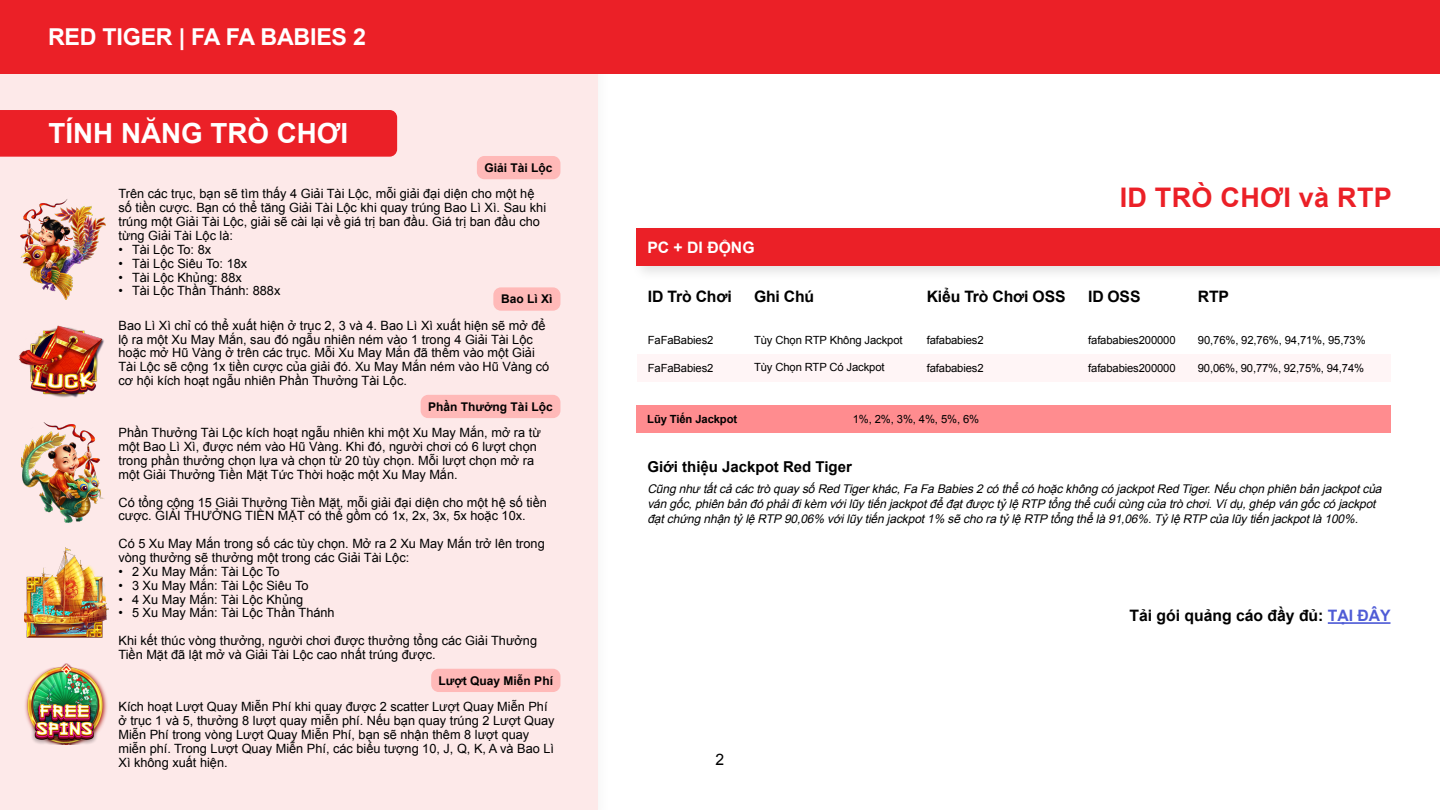
<style>
.page{position:relative;width:1440px;height:810px;background:#fff}
.page>*{position:absolute;margin:0;border:0;box-sizing:border-box;transform-origin:0 0}
.t1{font:700 27.75px "Arial";color:#fff}
.t2{font:700 27px "Arial";letter-spacing:.01em;color:#eb2027}
.t3{font:700 23.25px "Arial";letter-spacing:-.01em;color:#fff}
.t4{font:700 15.75px "Arial";letter-spacing:-.01em;color:#000}
.t5{font:700 15.75px "Arial";color:#fff}
.t6{font:15.75px "Arial";color:#000}
.t7{font:700 15px "Arial";color:#000}
.t8{font:12.75px/13.9px "Arial";color:#000}
.t9{font:italic 12px/15px "Arial";letter-spacing:-.01em;color:#000}
.t10{font:700 12px "Arial";color:#000}
.t11{font:11.25px "Arial";letter-spacing:-.01em;color:#000}
.t12{font:700 11.25px "Arial";letter-spacing:-.01em;color:#000}
.s1{color:#4f5cd6}
</style>
<div class="page">
<div style="left:0;top:0;width:598px;height:810px;background:#fde9e9"></div>
<div style="left:637px;top:354px;width:753px;height:28px;background:#fff5f6"></div>
<div style="left:636px;top:405px;width:754px;height:28px;background:#ff8c8f"></div>
<img style="left:20px;top:199px;width:86px;height:101px">
<img style="left:22px;top:423px;width:82px;height:99px">
<img style="left:25px;top:548px;width:83px;height:90px">
<img style="left:25px;top:663px;width:83px;height:82px">
<img style="left:19px;top:325px;width:85px;height:73px">
<div style="left:0;top:0;width:1440px;height:74px;background:#eb2027"></div>
<div style="left:0;top:110px;width:397px;height:47px;background:#eb2027"></div>
<div style="left:630px;top:223px;width:810px;height:59px;background:#000;opacity:.12"></div>
<div style="left:636px;top:229px;width:804px;height:37px;background:#eb2027"></div>
<div style="left:477px;top:156px;width:83px;height:23px;background:#ffb9b8;border-radius:8px"></div>
<div style="left:493px;top:287px;width:67px;height:24px;background:#ffb9b8;border-radius:8px"></div>
<div style="left:421px;top:395px;width:139px;height:23px;background:#ffb9b8;border-radius:8px"></div>
<div style="left:431px;top:669px;width:129px;height:23px;background:#ffb9b8;border-radius:8px"></div>
<hr style="left:1328px;top:622px;width:63px;height:2px;background:#4f5cd6">
<h3 class="t3" style="left:48px;top:22px;width:320px">RED TIGER | FA FA BABIES 2</h3>
<h1 class="t1" style="left:49px;top:115px;width:301px">TÍNH NĂNG TRÒ CHƠI</h1>
<p class="t10" style="left:484px;top:160px;width:70px">Giải Tài Lộc</p>
<p class="t8" style="left:118px;top:187px;width:429px">Trên các trục, bạn sẽ tìm thấy 4 Giải Tài Lộc, mỗi giải đại diện cho một hệ số tiền cược. Bạn có thể tăng Giải Tài Lộc khi quay trúng Bao Lì Xì. Sau khi trúng một Giải Tài Lộc, giải sẽ cài lại về giá trị ban đầu. Giá trị ban đầu cho từng Giải Tài Lộc là:</p>
<p class="t8" style="left:118px;top:243px;width:94px">• Tài Lộc To: 8x</p>
<p class="t8" style="left:118px;top:256px;width:130px">• Tài Lộc Siêu To: 18x</p>
<p class="t8" style="left:118px;top:270px;width:125px">• Tài Lộc Khủng: 88x</p>
<p class="t8" style="left:118px;top:284px;width:163px">• Tài Lộc Thần Thánh: 888x</p>
<p class="t10" style="left:501px;top:291px;width:53px">Bao Lì Xì</p>
<p class="t8" style="left:118px;top:318px;width:432px">Bao Lì Xì chỉ có thể xuất hiện ở trục 2, 3 và 4. Bao Lì Xì xuất hiện sẽ mở để lộ ra một Xu May Mắn, sau đó ngẫu nhiên ném vào 1 trong 4 Giải Tài Lộc hoặc mở Hũ Vàng ở trên các trục. Mỗi Xu May Mắn đã thêm vào một Giải Tài Lộc sẽ cộng 1x tiền cược của giải đó. Xu May Mắn ném vào Hũ Vàng có cơ hội kích hoạt ngẫu nhiên Phần Thưởng Tài Lộc.</p>
<p class="t10" style="left:428px;top:399px;width:126px">Phần Thưởng Tài Lộc</p>
<p class="t8" style="left:118px;top:426px;width:424px">Phần Thưởng Tài Lộc kích hoạt ngẫu nhiên khi một Xu May Mắn, mở ra từ một Bao Lì Xì, được ném vào Hũ Vàng. Khi đó, người chơi có 6 lượt chọn trong phần thưởng chọn lựa và chọn từ 20 tùy chọn. Mỗi lượt chọn mở ra một Giải Thưởng Tiền Mặt Tức Thời hoặc một Xu May Mắn.</p>
<p class="t8" style="left:118px;top:495px;width:430px">Có tổng cộng 15 Giải Thưởng Tiền Mặt, mỗi giải đại diện cho một hệ số tiền cược. GIẢI THƯỞNG TIỀN MẶT có thể gồm có 1x, 2x, 3x, 5x hoặc 10x.</p>
<p class="t8" style="left:118px;top:537px;width:428px">Có 5 Xu May Mắn trong số các tùy chọn. Mở ra 2 Xu May Mắn trở lên trong vòng thưởng sẽ thưởng một trong các Giải Tài Lộc:</p>
<p class="t8" style="left:118px;top:565px;width:163px">• 2 Xu May Mắn: Tài Lộc To</p>
<p class="t8" style="left:118px;top:578px;width:192px">• 3 Xu May Mắn: Tài Lộc Siêu To</p>
<p class="t8" style="left:118px;top:592px;width:186px">• 4 Xu May Mắn: Tài Lộc Khủng</p>
<p class="t8" style="left:118px;top:599px;width:420px;line-height:27.8px">• 5 Xu May Mắn: Tài Lộc Thần Thánh<br>Khi kết thúc vòng thưởng, người chơi được thưởng tổng các Giải Thưởng</p>
<p class="t8" style="left:118px;top:648px;width:319px">Tiền Mặt đã lật mở và Giải Tài Lộc cao nhất trúng được.</p>
<p class="t10" style="left:438px;top:673px;width:116px">Lượt Quay Miễn Phí</p>
<p class="t8" style="left:118px;top:700px;width:438px">Kích hoạt Lượt Quay Miễn Phí khi quay được 2 scatter Lượt Quay Miễn Phí ở trục 1 và 5, thưởng 8 lượt quay miễn phí. Nếu bạn quay trúng 2 Lượt Quay Miễn Phí trong vòng Lượt Quay Miễn Phí, bạn sẽ nhận thêm 8 lượt quay miễn phí. Trong Lượt Quay Miễn Phí, các biểu tượng 10, J, Q, K, A và Bao Lì Xì không xuất hiện.</p>
<p class="t5" style="left:647px;top:237px;width:109px">PC + DI ĐỘNG</p>
<p class="t4" style="left:648px;top:286px;width:86px">ID Trò Chơi</p>
<p class="t11" style="left:648px;top:333px;width:67px">FaFaBabies2</p>
<p class="t11" style="left:648px;top:360px;width:67px">FaFaBabies2</p>
<p class="t4" style="left:754px;top:286px;width:62px">Ghi Chú</p>
<p class="t11" style="left:754px;top:333px;width:150px">Tùy Chọn RTP Không Jackpot</p>
<p class="t11" style="left:754px;top:360px;width:132px">Tùy Chọn RTP Có Jackpot</p>
<p class="t4" style="left:927px;top:286px;width:140px">Kiểu Trò Chơi OSS</p>
<p class="t11" style="left:927px;top:333px;width:59px">fafababies2</p>
<p class="t11" style="left:927px;top:360px;width:59px">fafababies2</p>
<p class="t12" style="left:647px;top:412px;width:92px">Lũy Tiến Jackpot</p>
<p class="t11" style="left:853px;top:412px;width:128px">1%, 2%, 3%, 4%, 5%, 6%</p>
<h2 class="t2" style="left:1120px;top:180px;width:274px">ID TRÒ CHƠI và RTP</h2>
<p class="t4" style="left:1088px;top:286px;width:54px">ID OSS</p>
<p class="t11" style="left:1088px;top:333px;width:89px">fafababies200000</p>
<p class="t11" style="left:1088px;top:360px;width:89px">fafababies200000</p>
<p class="t4" style="left:1198px;top:286px;width:33px">RTP</p>
<p class="t11" style="left:1198px;top:333px;width:169px">90,76%, 92,76%, 94,71%, 95,73%</p>
<p class="t11" style="left:1198px;top:360px;width:168px">90,06%, 90,77%, 92,75%, 94,74%</p>
<p class="t7" style="left:647px;top:456px;width:206px">Giới thiệu Jackpot Red Tiger</p>
<p class="t9" style="left:647px;top:481px;width:739px">Cũng như tấtcả cáctrò quaysố Red Tigerkhác,Fa Fa Babies2 có thể có hoặckhông có jackpotRed Tiger.Nếu chọn phiên bản jackpotcủa ván gốc,phiên bản đó phảiđikèm vớilũytiến jackpotđể đạtđượctỷlệ RTP tổng thể cuốicùng của trò chơi.Vídụ,ghép ván gốccó jackpot đạtchứng nhận tỷlệ RTP 90,06% vớilũytiến jackpot1% sẽ cho ra tỷlệ RTP tổng thể là 91,06%.Tỷlệ RTP của lũytiến jackpotlà 100%.</p>
<p class="t6" style="left:716px;top:749px;width:10px">2</p>
<p class="t4" style="left:1129px;top:605px;width:263px">Tải gói quảng cáo đầy đủ: <span class="s1">TẠI ĐÂY</span></p>
</div>
